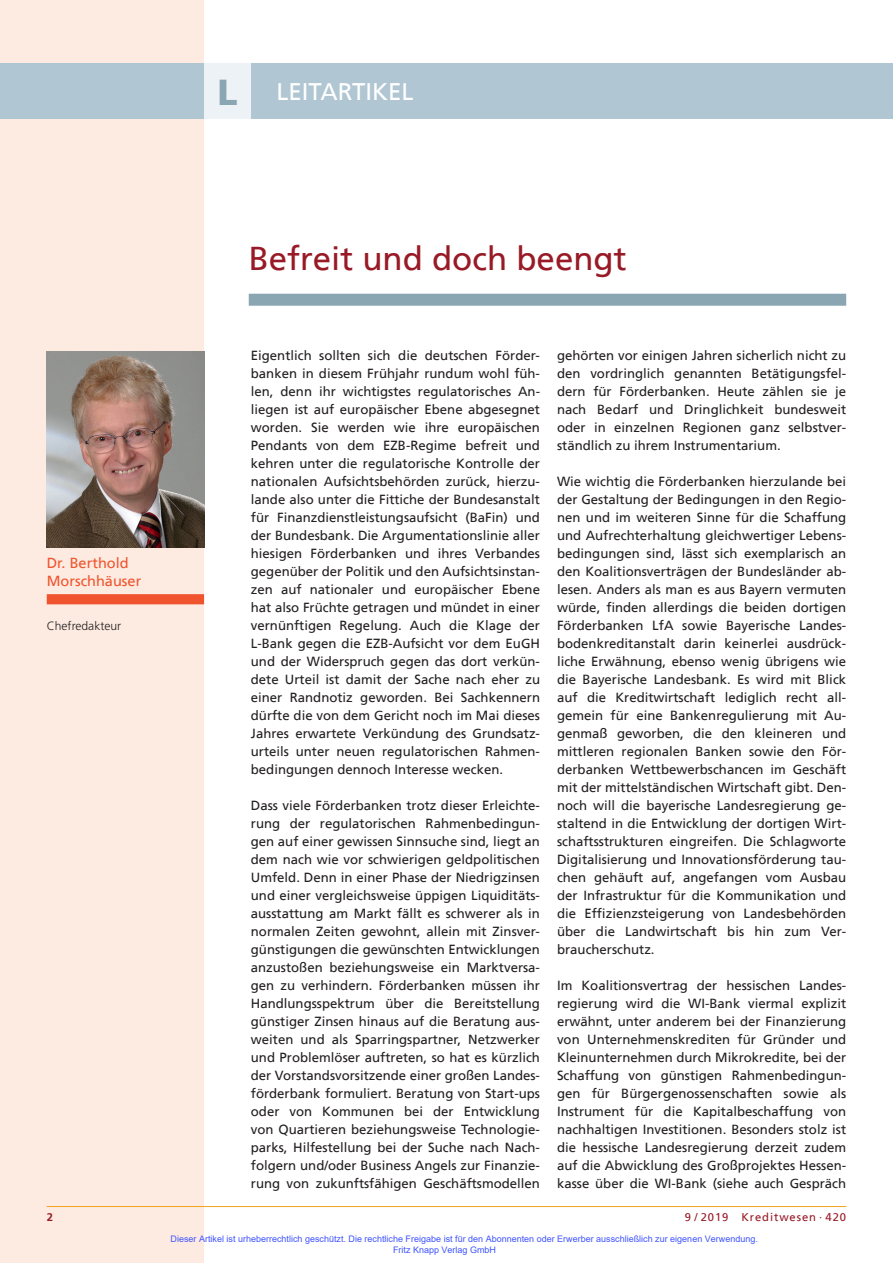
<style>
.page{position:relative;width:893px;height:1263px;background:#fff}
.page>*{position:absolute;margin:0;border:0;box-sizing:border-box;transform-origin:0 0}
.t1{font:33px "Frutiger";color:#981a26}
.t2{font:24px "Frutiger";color:#fff}
.t3{font:14.55px/17.4px "Frutiger";color:#f0542e}
.t4{font:13.2px/18px "Frutiger";color:#231f20;text-align:justify}
.t5{font:300 12px "Frutiger";color:#231f20}
.t6{font:11.25px "Frutiger";letter-spacing:.08em;color:#981a26}
.t7{font:700 11.25px "Frutiger";color:#981a26}
.t8{font:9px/10.8px "Arial";color:#4054ff}
.s1{font-weight:900;font-size:36px;color:#8ba6b3}
</style>
<div class="page">
<div style="left:0;top:0;width:204px;height:1263px;background:#fdebe1"></div>
<div style="left:0;top:64px;width:893px;height:55px;background:#b0c6d2"></div>
<div style="left:204px;top:64px;width:47px;height:55px;background:#ecf2f5"></div>
<hr style="left:47px;top:1206px;width:799px;height:1px;background:#f1a31e">
<div style="left:249px;top:294px;width:597px;height:12px;background:#8ba6b3"></div>
<div style="left:47px;top:594px;width:157px;height:10px;background:#f0542e"></div>
<img style="left:47px;top:351px;width:157px;height:197px">
<h2 class="t2" style="left:217px;top:81px;width:197px"><span class="s1">L</span> LEITARTIKEL</h2>
<p class="t3" style="left:47px;top:555px;width:96px">Dr. Berthold<br>Morschhäuser</p>
<p class="t5" style="left:47px;top:619px;width:76px">Chefredakteur</p>
<h1 class="t1" style="left:249px;top:244px;width:379px">Befreit und doch beengt</h1>
<p class="t4" style="left:251px;top:347px;width:291px">Eigentlich sollten sich die deutschen Förder&shy;banken in diesem Frühjahr rundum wohl füh&shy;len, denn ihr wichtigstes regulatorisches An&shy;liegen ist auf europäischer Ebene abgesegnet worden. Sie werden wie ihre europäischen Pendants von dem EZB-Regime befreit und kehren unter die regulatorische Kontrolle der nationalen Aufsichtsbehörden zurück, hierzu&shy;lande also unter die Fittiche der Bundesanstalt für Finanzdienstleistungsaufsicht (BaFin) und der Bundesbank. Die Argumentationslinie aller hiesigen Förderbanken und ihres Verbandes gegenüber der Politik und den Aufsichtsinstan&shy;zen auf nationaler und europäischer Ebene hat also Früchte getragen und mündet in einer vernünftigen Regelung. Auch die Klage der L-Bank gegen die EZB-Aufsicht vor dem EuGH und der Widerspruch gegen das dort verkün&shy;dete Urteil ist damit der Sache nach eher zu einer Randnotiz geworden. Bei Sachkennern dürfte die von dem Gericht noch im Mai dieses Jahres erwartete Verkündung des Grundsatz&shy;urteils unter neuen regulatorischen Rahmen&shy;bedingungen dennoch Interesse wecken.</p>
<p class="t4" style="left:251px;top:797px;width:291px">Dass viele Förderbanken trotz dieser Erleichte&shy;rung der regulatorischen Rahmenbedingun&shy;gen auf einer gewissen Sinnsuche sind, liegt an dem nach wie vor schwierigen geldpolitischen Umfeld. Denn in einer Phase der Niedrigzinsen und einer vergleichsweise üppigen Liquiditäts&shy;ausstattung am Markt fällt es schwerer als in normalen Zeiten gewohnt, allein mit Zinsver&shy;günstigungen die gewünschten Entwicklungen anzustoßen beziehungsweise ein Marktversa&shy;gen zu verhindern. Förderbanken müssen ihr Handlungsspektrum über die Bereitstellung günstiger Zinsen hinaus auf die Beratung aus&shy;weiten und als Sparringspartner, Netzwerker und Problemlöser auftreten, so hat es kürzlich der Vorstandsvorsitzende einer großen Landes&shy;förderbank formuliert. Beratung von Start-ups oder von Kommunen bei der Entwicklung von Quartieren beziehungsweise Technologie&shy;parks, Hilfestellung bei der Suche nach Nach&shy;folgern und/oder Business Angels zur Finanzie&shy;rung von zukunftsfähigen Geschäftsmodellen</p>
<p class="t4" style="left:557px;top:347px;width:291px">gehörten vor einigen Jahren sicherlich nicht zu den vordringlich genannten Betätigungsfel&shy;dern für Förderbanken. Heute zählen sie je nach Bedarf und Dringlichkeit bundesweit oder in einzelnen Regionen ganz selbstver&shy;ständlich zu ihrem Instrumentarium.</p>
<p class="t4" style="left:557px;top:473px;width:291px">Wie wichtig die Förderbanken hierzulande bei der Gestaltung der Bedingungen in den Regio&shy;nen und im weiteren Sinne für die Schaffung und Aufrechterhaltung gleichwertiger Lebens&shy;bedingungen sind, lässt sich exemplarisch an den Koalitionsverträgen der Bundesländer ab&shy;lesen. Anders als man es aus Bayern vermuten würde, finden allerdings die beiden dortigen Förderbanken LfA sowie Bayerische Landes&shy;bodenkreditanstalt darin keinerlei ausdrück&shy;liche Erwähnung, ebenso wenig übrigens wie die Bayerische Landesbank. Es wird mit Blick auf die Kreditwirtschaft lediglich recht all&shy;gemein für eine Bankenregulierung mit Au&shy;genmaß geworben, die den kleineren und mittleren regionalen Banken sowie den För&shy;derbanken Wettbewerbschancen im Geschäft mit der mittelständischen Wirtschaft gibt. Den&shy;noch will die bayerische Landesregierung ge&shy;staltend in die Entwicklung der dortigen Wirt&shy;schaftsstrukturen eingreifen. Die Schlagworte Digitalisierung und Innovationsförderung tau&shy;chen gehäuft auf, angefangen vom Ausbau der Infrastruktur für die Kommunikation und die Effizienzsteigerung von Landesbehörden über die Landwirtschaft bis hin zum Ver&shy;braucherschutz.</p>
<p class="t4" style="left:557px;top:977px;width:291px">Im Koalitionsvertrag der hessischen Landes&shy;regierung wird die WI-Bank viermal explizit erwähnt, unter anderem bei der Finanzierung von Unternehmenskrediten für Gründer und Kleinunternehmen durch Mikrokredite, bei der Schaffung von günstigen Rahmenbedingun&shy;gen für Bürgergenossenschaften sowie als Instrument für die Kapitalbeschaffung von nachhaltigen Investitionen. Besonders stolz ist die hessische Landesregierung derzeit zudem auf die Abwicklung des Großprojektes Hessen&shy;kasse über die WI-Bank (siehe auch Gespräch</p>
<p class="t7" style="left:47px;top:1211px;width:8px">2</p>
<p class="t6" style="left:685px;top:1211px;width:163px">9 / 2019 Kreditwesen · 420</p>
<p class="t8" style="left:393px;top:1233px;width:366px;text-indent:-223px">Dieser Artikel ist urheberrechtlich geschützt. Die rechtliche Freigabe ist für den Abonnenten oder Erwerber ausschließlich zur eigenen Verwendung.<br>Fritz Knapp Verlag GmbH</p>
</div>
